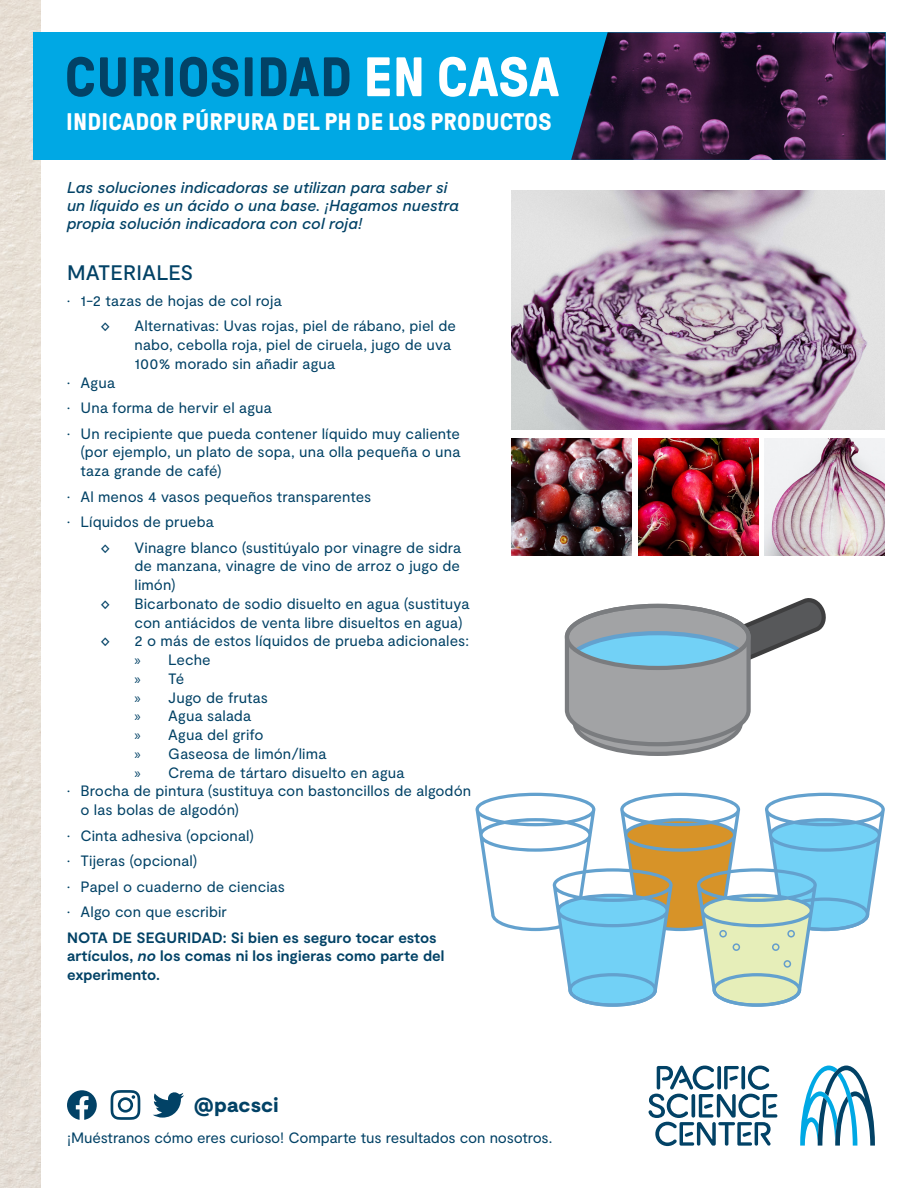
<style>
.page{position:relative;width:918px;height:1188px;background:#fff}
.page>*{position:absolute;margin:0;border:0;box-sizing:border-box;transform-origin:0 0}
.t1{font:700 55.5px "GT Pressura";letter-spacing:.01em;color:#024266}
.t2{font:700 24px "GT Pressura";letter-spacing:.01em;color:#fff}
.Intro{font:500 21px "Moderat";letter-spacing:.005em;color:#024266}
.t3{font:900 20.4px "Moderat";letter-spacing:.01em;color:#024266}
.Intro-2{font:italic 500 15.75px/18.3px "Moderat";letter-spacing:.005em;color:#024266}
.t4{font:15px/18.8px "Moderat";letter-spacing:.005em;color:#024266}
.Body{font:700 15px/18.8px "Moderat";letter-spacing:.005em;color:#024266}
.s1{color:#fff}
.s2{font-family:"Myriad Pro"}
.s3{font-style:italic}
</style>
<div class="page">
<img style="left:0;top:0;width:40px;height:1188px">
<div style="left:33px;top:32px;width:853px;height:128px;background:#00a8e4"></div>
<img style="left:571px;top:32px;width:315px;height:128px">
<svg style="left:800px;top:1066px;width:75px;height:80px"></svg>
<svg style="left:648px;top:1065px;width:129px;height:81px"></svg>
<svg style="left:153px;top:1092px;width:31px;height:26px"></svg>
<svg style="left:111px;top:1090px;width:29px;height:30px"></svg>
<svg style="left:67px;top:1090px;width:30px;height:30px"></svg>
<img style="left:512px;top:191px;width:373px;height:238px">
<img style="left:512px;top:438px;width:119px;height:117px">
<img style="left:638px;top:438px;width:120px;height:117px">
<img style="left:765px;top:438px;width:120px;height:117px">
<svg style="left:476px;top:793px;width:409px;height:214px"></svg>
<div style="left:772px;top:943px;width:8px;height:8px;border:2px solid #659ecb;border-radius:50%"></div>
<div style="left:787px;top:930px;width:8px;height:8px;border:2px solid #659ecb;border-radius:50%"></div>
<div style="left:784px;top:960px;width:7px;height:8px;border:2px solid #659ecb;border-radius:50%"></div>
<div style="left:719px;top:930px;width:8px;height:8px;border:2px solid #659ecb;border-radius:50%"></div>
<div style="left:733px;top:943px;width:7px;height:8px;border:2px solid #659ecb;border-radius:50%"></div>
<svg style="left:565px;top:598px;width:261px;height:158px"></svg>
<p class="t1" style="left:65px;top:47px;width:496px">CURIOSIDAD <span class="s1">EN CASA</span></p>
<p class="t2" style="left:66px;top:109px;width:487px">INDICADOR PÚRPURA DEL PH DE LOS PRODUCTOS</p>
<p class="Intro-2" style="left:67px;top:178px;width:393px">Las soluciones indicadoras se utilizan para saber si un líquido es un ácido o una base. ¡Hagamos nuestra propia solución indicadora con col roja!</p>
<p class="Intro" style="left:67px;top:261px;width:128px">MATERIALES</p>
<p class="t4" style="left:67px;top:292px;width:216px">• 1-2 tazas de hojas de col roja</p>
<p class="t4" style="left:101px;top:317px;width:11px">◊</p>
<p class="t4" style="left:135px;top:317px;width:323px">Alternativas: Uvas rojas, piel de rábano, piel de nabo, cebolla roja, piel de ciruela, jugo de uva<br>100% morado sin añadir agua</p>
<p class="t4" style="left:67px;top:373px;width:49px">• Agua</p>
<p class="t4" style="left:67px;top:399px;width:206px">• Una forma de hervir el agua</p>
<p class="t4" style="left:81px;top:424px;width:381px;text-align:justify;text-indent:-14px">• Un recipiente que pueda contener líquido muy caliente (por ejemplo, un plato de sopa, una olla pequeña o una taza grande de café)</p>
<p class="t4" style="left:67px;top:487px;width:306px">• Al menos 4 vasos pequeños transparentes</p>
<p class="t4" style="left:67px;top:513px;width:148px">• Líquidos de prueba</p>
<p class="t4" style="left:101px;top:538px;width:11px">◊</p>
<p class="t4" style="left:135px;top:538px;width:328px;text-align:justify">Vinagre blanco (sustitúyalo por vinagre de sidra de manzana, vinagre de vino de arroz o jugo de limón)</p>
<p class="t4" style="left:101px;top:595px;width:11px">◊</p>
<p class="t4" style="left:135px;top:595px;width:336px">Bicarbonato de sodio disuelto en agua (sustituya con antiácidos de venta libre disueltos en agua)</p>
<p class="t4" style="left:101px;top:632px;width:11px">◊</p>
<p class="t4" style="left:135px;top:632px;width:336px">2 o más de estos líquidos de prueba adicionales:</p>
<p class="t4" style="left:135px;top:651px;width:78px"><span class="s2">»</span> Leche</p>
<p class="t4" style="left:135px;top:670px;width:51px"><span class="s2">»</span> Té</p>
<p class="t4" style="left:135px;top:688px;width:135px"><span class="s2">»</span> Jugo de frutas</p>
<p class="t4" style="left:135px;top:707px;width:118px"><span class="s2">»</span> Agua salada</p>
<p class="t4" style="left:135px;top:726px;width:131px"><span class="s2">»</span> Agua del grifo</p>
<p class="t4" style="left:135px;top:745px;width:193px"><span class="s2">»</span> Gaseosa de limón/lima</p>
<p class="t4" style="left:135px;top:763px;width:272px"><span class="s2">»</span> Crema de tártaro disuelto en agua</p>
<p class="t4" style="left:81px;top:782px;width:392px;text-indent:-14px">• Brocha de pintura (sustituya con bastoncillos de algodón o las bolas de algodón)</p>
<p class="t4" style="left:67px;top:826px;width:189px">• Cinta adhesiva (opcional)</p>
<p class="t4" style="left:67px;top:852px;width:132px">• Tijeras (opcional)</p>
<p class="t4" style="left:67px;top:877px;width:220px">• Papel o cuaderno de ciencias</p>
<p class="t4" style="left:67px;top:903px;width:161px">• Algo con que escribir</p>
<p class="Body" style="left:67px;top:929px;width:379px">NOTA DE SEGURIDAD: Si bien es seguro tocar estos artículos, <span class="s3">no</span> los comas ni los ingieras como parte del experimento.</p>
<h3 class="t3" style="left:194px;top:1093px;width:86px">@pacsci</h3>
<p class="t4" style="left:67px;top:1129px;width:487px">¡Muéstranos cómo eres curioso! Comparte tus resultados con nosotros.</p>
</div>
